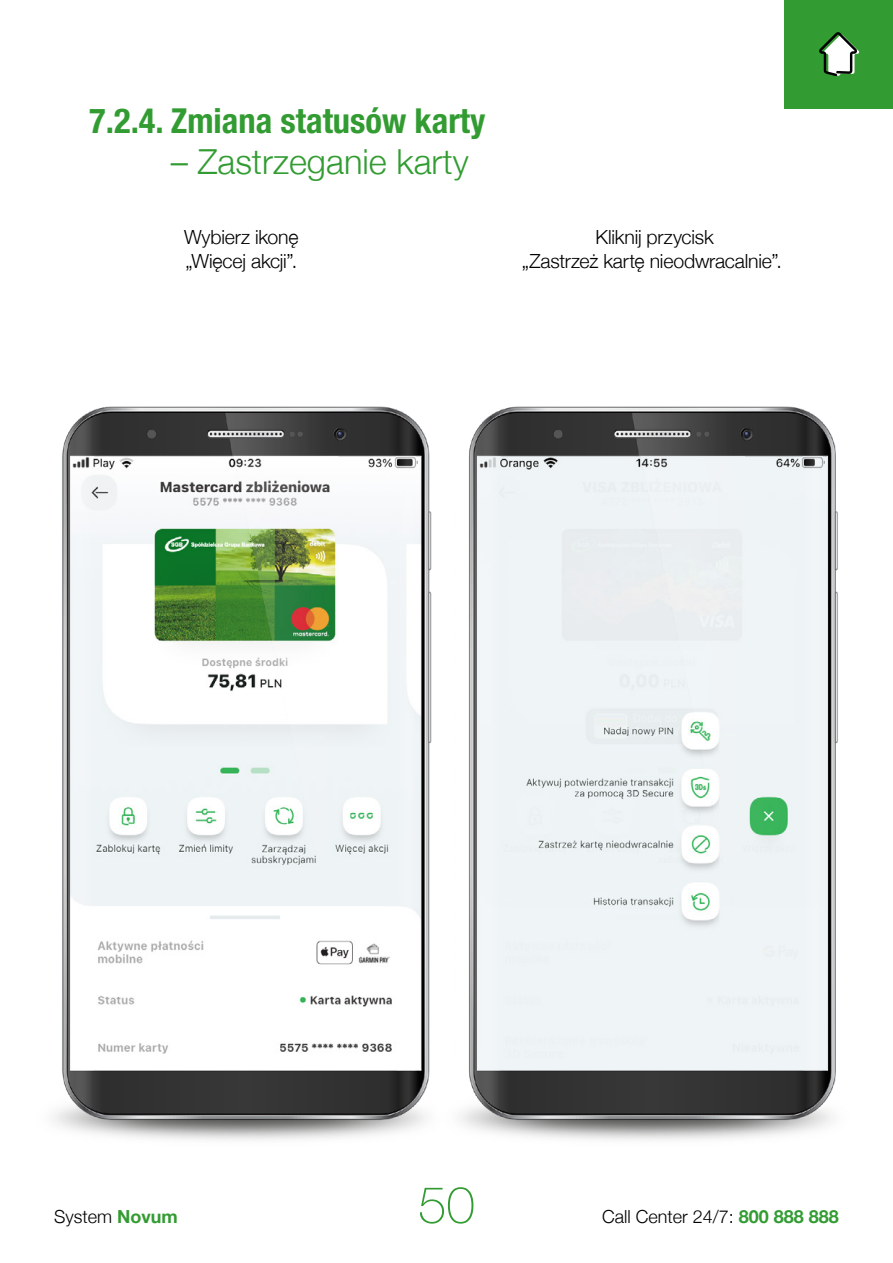
<style>
.page{position:relative;width:893px;height:1263px;background:#fff}
.page>*{position:absolute;margin:0;border:0;box-sizing:border-box;transform-origin:0 0}
.t1{font:100 51px "Helvetica Neue";color:#329c32}
.t2{font:700 condensed 34.5px "Helvetica Neue LT Pro";color:#329c32}
.t3{font:300 34.5px "Helvetica Neue";color:#329c32}
.t4{font:300 19.5px/24px "Helvetica Neue";letter-spacing:-.01em;color:#000}
.t5{font:300 18px "Helvetica Neue";color:#000}
.s1{font-weight:700;color:#329c32}
</style>
<div class="page">
<img style="left:54px;top:406px;width:282px;height:734px">
<img style="left:336px;top:406px;width:502px;height:734px">
<div style="left:785px;top:0;width:108px;height:108px;background:#329c32"></div>
<svg style="left:819px;top:32px;width:41px;height:44px"></svg>
<h2 class="t2" style="left:89px;top:100px;width:398px">7.2.4. Zmiana statusów karty</h2>
<h2 class="t3" style="left:171px;top:134px;width:299px">– Zastrzeganie karty</h2>
<p class="t4" style="left:184px;top:224px;width:116px">Wybierz ikonę „Więcej akcji”.</p>
<p class="t4" style="left:522px;top:224px;width:262px;text-align:center">Kliknij przycisk<br>„Zastrzeż kartę nieodwracalnie”.</p>
<h1 class="t1" style="left:418px;top:1166px;width:58px">50</h1>
<p class="t5" style="left:54px;top:1202px;width:125px">System <span class="s1">Novum</span></p>
<p class="t5" style="left:602px;top:1202px;width:238px">Call Center 24/7: <span class="s1">800 888 888</span></p>
</div>
